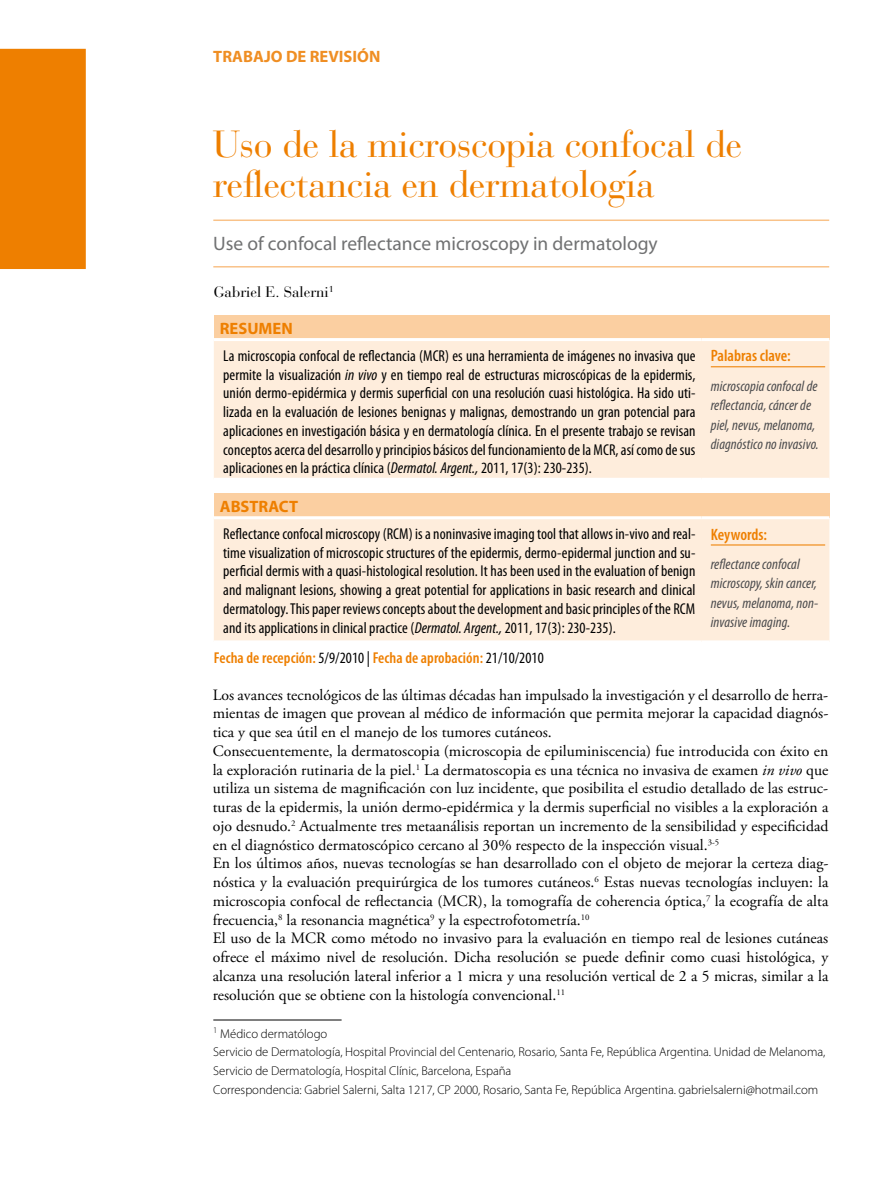
<style>
.page{position:relative;width:893px;height:1191px;background:#fff}
.page>*{position:absolute;margin:0;border:0;box-sizing:border-box;transform-origin:0 0}
.t1{font:37.5px/40.5px "Bauer Bodoni";letter-spacing:-.01em;color:#ee7f00}
.t2{font:19.5px "Myriad Pro";color:#707172}
.t3{font:600 condensed 16.5px "Myriad Pro";color:#ee7f00}
.t4{font:700 16.5px "Myriad Pro";color:#ef8e23}
.t5{font:700 16.5px "Myriad Pro";color:#ee7f00}
.t6{font:15.75px/18.8px "Adobe Garamond Pro";color:#000}
.t7{font:condensed 15.75px/18.8px "Myriad Pro";letter-spacing:.005em;color:#000;text-align:justify}
.t8{font:600 condensed 15.75px "Myriad Pro";letter-spacing:.005em;color:#ee7f00}
.t9{font:italic condensed 15px/19.5px "Myriad Pro";letter-spacing:.005em;color:#4b4b4d}
.t10{font:15px "Bauer Bodoni";color:#000}
.t11{font:300 12.75px/18.8px "Myriad Pro";letter-spacing:-.005em;color:#000}
.s1{font-style:italic}
.s2{font-weight:400;color:#000}
</style>
<div class="page">
<div style="left:0;top:49px;width:86px;height:220px;background:#ee7f00"></div>
<hr style="left:213px;top:219px;width:616px;height:2px;background:#f9c289">
<hr style="left:213px;top:266px;width:616px;height:1px;background:#f9c289">
<div style="left:214px;top:315px;width:615px;height:24px;background:#fbcfa1"></div>
<div style="left:214px;top:341px;width:615px;height:137px;background:#feeddc"></div>
<hr style="left:214px;top:338px;width:487px;height:3px;background:#fff">
<hr style="left:701px;top:338px;width:128px;height:3px;background:#fff">
<hr style="left:711px;top:366px;width:114px;height:1px;background:#ee7f00">
<div style="left:214px;top:493px;width:615px;height:25px;background:#fbcfa1"></div>
<div style="left:214px;top:519px;width:615px;height:121px;background:#feeddc"></div>
<hr style="left:214px;top:516px;width:487px;height:3px;background:#fff">
<hr style="left:701px;top:516px;width:128px;height:3px;background:#fff">
<hr style="left:711px;top:544px;width:114px;height:1px;background:#ee7f00">
<hr style="left:213px;top:1019px;width:129px;height:1px;background:#000">
<p class="t4" style="left:213px;top:46px;width:169px">TRABAJO DE REVISIÓN</p>
<h1 class="t1" style="left:213px;top:124px;width:531px">Uso de la microscopia confocal de reflectancia en dermatología</h1>
<p class="t2" style="left:213px;top:231px;width:446px">Use of confocal reflectance microscopy in dermatology</p>
<p class="t10" style="left:214px;top:283px;width:121px">Gabriel E. Salerni<sup>1</sup></p>
<p class="t5" style="left:220px;top:317px;width:74px">RESUMEN</p>
<p class="t7" style="left:223px;top:346px;width:474px">La microscopia confocal de reflectancia (MCR) es una herramienta de imágenes no invasiva que permite la visualización <span class="s1">in vivo</span> y en tiempo real de estructuras microscópicas de la epidermis, unión dermo-epidérmica y dermis superficial con una resolución cuasi histológica. Ha sido uti&shy;lizada en la evaluación de lesiones benignas y malignas, demostrando un gran potencial para aplicaciones en investigación básica y en dermatología clínica. En el presente trabajo se revisan conceptos acerca del desarrollo y principios básicos del funcionamiento de la MCR, así como de sus aplicaciones en la práctica clínica (<span class="s1">Dermatol. Argent.,</span> 2011, 17(3): 230-235).</p>
<p class="t3" style="left:711px;top:346px;width:81px">Palabras clave:</p>
<p class="t9" style="left:711px;top:376px;width:109px">microscopia confocal de reflectancia, cáncer de piel, nevus, melanoma, diagnóstico no invasivo.</p>
<p class="t5" style="left:220px;top:495px;width:80px">ABSTRACT</p>
<p class="t7" style="left:223px;top:524px;width:474px">Reflectance confocal microscopy (RCM) is a noninvasive imaging tool that allows in-vivo and real&shy;time visualization of microscopic structures of the epidermis, dermo-epidermal junction and su&shy;perficial dermis with a quasi-histological resolution. It has been used in the evaluation of benign and malignant lesions, showing a great potential for applications in basic research and clinical dermatology. This paper reviews concepts about the development and basic principles of the RCM and its applications in clinical practice (<span class="s1">Dermatol. Argent.,</span> 2011, 17(3): 230-235).</p>
<p class="t3" style="left:711px;top:524px;width:58px">Keywords:</p>
<p class="t9" style="left:711px;top:554px;width:109px">reflectance confocal microscopy, skin cancer, nevus, melanoma, non&shy;invasive imaging.</p>
<p class="t8" style="left:214px;top:648px;width:331px">Fecha de recepción: <span class="s2">5/9/2010 |</span> Fecha de aprobación: <span class="s2">21/10/2010</span></p>
<p class="t6" style="left:213px;top:686px;width:617px">Los avances tecnológicos de las últimas décadas han impulsado la investigación y el desarrollo de herra&shy;mientas de imagen que provean al médico de información que permita mejorar la capacidad diagnós&shy;tica y que sea útil en el manejo de los tumores cutáneos.<br>Consecuentemente, la dermatoscopia (microscopia de epiluminiscencia) fue introducida con éxito en la exploración rutinaria de la piel.<sup>1</sup> La dermatoscopia es una técnica no invasiva de examen <span class="s1">in vivo</span> que utiliza un sistema de magnificación con luz incidente, que posibilita el estudio detallado de las estruc&shy;turas de la epidermis, la unión dermo-epidérmica y la dermis superficial no visibles a la exploración a ojo desnudo.<sup>2</sup> Actualmente tres metaanálisis reportan un incremento de la sensibilidad y especificidad en el diagnóstico dermatoscópico cercano al 30% respecto de la inspección visual.<sup>3-5<br></sup>En los últimos años, nuevas tecnologías se han desarrollado con el objeto de mejorar la certeza diag&shy;nóstica y la evaluación prequirúrgica de los tumores cutáneos.<sup>6</sup> Estas nuevas tecnologías incluyen: la microscopia confocal de reflectancia (MCR), la tomografía de coherencia óptica,<sup>7</sup> la ecografía de alta frecuencia,<sup>8</sup> la resonancia magnética<sup>9</sup> y la espectrofotometría.<sup>10<br></sup>El uso de la MCR como método no invasivo para la evaluación en tiempo real de lesiones cutáneas ofrece el máximo nivel de resolución. Dicha resolución se puede definir como cuasi histológica, y alcanza una resolución lateral inferior a 1 micra y una resolución vertical de 2 a 5 micras, similar a la resolución que se obtiene con la histología convencional.<sup>11</sup></p>
<p class="t11" style="left:213px;top:1024px;width:613px"><sup>1</sup> Médico dermatólogo<br>Servicio de Dermatología, Hospital Provincial del Centenario, Rosario, Santa Fe, República Argentina. Unidad de Melanoma, Servicio de Dermatología, Hospital Clínic, Barcelona, España<br>Correspondencia: Gabriel Salerni, Salta 1217, CP 2000, Rosario, Santa Fe, República Argentina. gabrielsalerni@hotmail.com</p>
</div>
